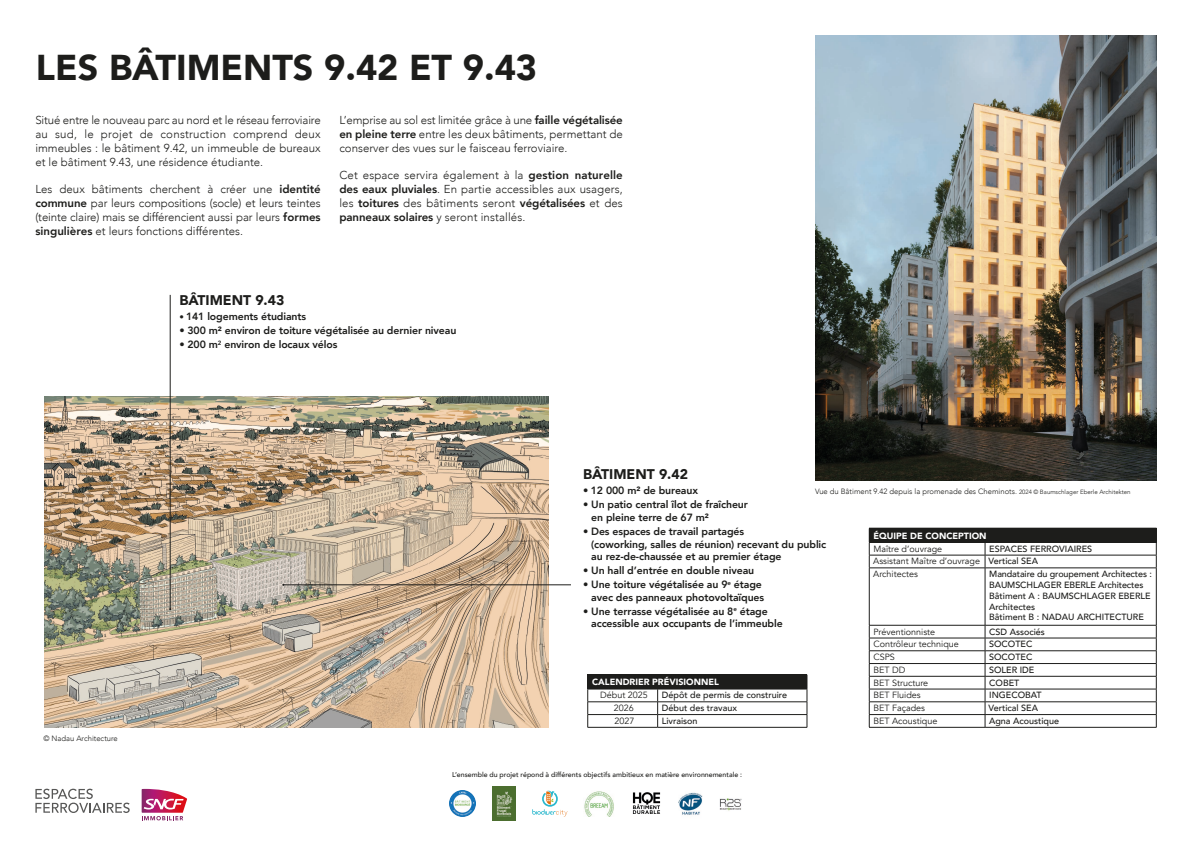
<style>
.page{position:relative;width:1192px;height:842px;background:#fff}
.page>*{position:absolute;margin:0;border:0;box-sizing:border-box;transform-origin:0 0}
.t1{font:900 35.85px "Avenir";color:#1d1d1b}
.t2{font:900 14px "Avenir";color:#1d1d1b}
.t3{font:300 11.5px/13.8px "Avenir";color:#1d1d1b;text-align:justify}
.t4{font:800 10.5px/12.6px "Avenir";letter-spacing:-.01em;color:#1d1d1b}
.t5{font:500 9px/10.8px "Avenir";color:#1d1d1b}
.t6{font:9px "Avenir";color:#1d1d1b}
.t7{font:900 9px "Avenir";color:#fff}
.t8{font:300 7.65px "Avenir";color:#1d1d1b}
.t9{font:500 7px "Avenir";color:#1d1d1b}
.s1{font-weight:800}
.s2{font-weight:300;font-size:9px}
.s3{font-weight:300}
.s4{font-size:6.15px}
</style>
<div class="page">
<svg style="left:35px;top:789px;width:95px;height:24px"></svg>
<svg style="left:142px;top:789px;width:45px;height:31px"></svg>
<div style="left:588px;top:675px;width:219px;height:14px;background:#1d1d1b"></div>
<hr style="left:587px;top:689px;width:71px;height:1px;background:#1d1d1b">
<hr style="left:658px;top:689px;width:149px;height:1px;background:#1d1d1b">
<hr style="left:587px;top:701px;width:71px;height:1px;background:#1d1d1b">
<hr style="left:658px;top:701px;width:149px;height:1px;background:#1d1d1b">
<hr style="left:587px;top:714px;width:71px;height:1px;background:#1d1d1b">
<svg style="left:587px;top:675px;width:1px;height:52px"></svg>
<hr style="left:658px;top:714px;width:149px;height:1px;background:#1d1d1b">
<svg style="left:657px;top:689px;width:1px;height:38px"></svg>
<svg style="left:807px;top:675px;width:1px;height:52px"></svg>
<hr style="left:587px;top:727px;width:71px;height:1px;background:#1d1d1b">
<hr style="left:658px;top:727px;width:149px;height:1px;background:#1d1d1b">
<div style="left:869px;top:528px;width:287px;height:14px;background:#1d1d1b"></div>
<hr style="left:869px;top:542px;width:116px;height:1px;background:#1d1d1b">
<hr style="left:985px;top:542px;width:172px;height:1px;background:#1d1d1b">
<hr style="left:869px;top:555px;width:116px;height:1px;background:#1d1d1b">
<svg style="left:869px;top:543px;width:1px;height:25px"></svg>
<hr style="left:985px;top:555px;width:172px;height:1px;background:#1d1d1b">
<svg style="left:985px;top:543px;width:1px;height:25px"></svg>
<svg style="left:1156px;top:528px;width:1px;height:40px"></svg>
<hr style="left:869px;top:568px;width:116px;height:1px;background:#1d1d1b">
<hr style="left:869px;top:568px;width:1px;height:57px;background:#1d1d1b">
<hr style="left:985px;top:568px;width:172px;height:1px;background:#1d1d1b">
<hr style="left:985px;top:568px;width:1px;height:57px;background:#1d1d1b">
<hr style="left:1156px;top:568px;width:1px;height:57px;background:#1d1d1b">
<hr style="left:869px;top:625px;width:116px;height:1px;background:#1d1d1b">
<hr style="left:985px;top:625px;width:172px;height:1px;background:#1d1d1b">
<hr style="left:869px;top:638px;width:116px;height:1px;background:#1d1d1b">
<hr style="left:985px;top:638px;width:172px;height:1px;background:#1d1d1b">
<hr style="left:869px;top:650px;width:116px;height:1px;background:#1d1d1b">
<hr style="left:985px;top:650px;width:172px;height:1px;background:#1d1d1b">
<hr style="left:869px;top:663px;width:116px;height:1px;background:#1d1d1b">
<hr style="left:985px;top:663px;width:172px;height:1px;background:#1d1d1b">
<hr style="left:869px;top:676px;width:116px;height:1px;background:#1d1d1b">
<hr style="left:985px;top:676px;width:172px;height:1px;background:#1d1d1b">
<hr style="left:869px;top:689px;width:116px;height:1px;background:#1d1d1b">
<hr style="left:985px;top:689px;width:172px;height:1px;background:#1d1d1b">
<hr style="left:869px;top:701px;width:116px;height:1px;background:#1d1d1b">
<hr style="left:985px;top:701px;width:172px;height:1px;background:#1d1d1b">
<hr style="left:869px;top:714px;width:116px;height:1px;background:#1d1d1b">
<svg style="left:869px;top:625px;width:1px;height:102px"></svg>
<hr style="left:985px;top:714px;width:172px;height:1px;background:#1d1d1b">
<svg style="left:985px;top:625px;width:1px;height:102px"></svg>
<svg style="left:1156px;top:625px;width:1px;height:102px"></svg>
<hr style="left:869px;top:727px;width:116px;height:1px;background:#1d1d1b">
<hr style="left:985px;top:727px;width:172px;height:1px;background:#1d1d1b">
<img style="left:815px;top:35px;width:342px;height:445px">
<img style="left:450px;top:791px;width:26px;height:25px">
<img style="left:492px;top:787px;width:24px;height:33px">
<svg style="left:532px;top:791px;width:35px;height:25px"></svg>
<img style="left:584px;top:791px;width:30px;height:25px">
<img style="left:632px;top:792px;width:29px;height:22px">
<img style="left:678px;top:792px;width:25px;height:23px">
<img style="left:719px;top:798px;width:23px;height:13px">
<img style="left:45px;top:397px;width:504px;height:330px">
<hr style="left:283px;top:585px;width:288px;height:1px;background:#1d1d1b">
<hr style="left:170px;top:295px;width:1px;height:314px;background:#1d1d1b">
<p class="t1" style="left:36px;top:37px;width:503px">LES BÂTIMENTS 9.42 ET 9.43</p>
<p class="t3" style="left:35px;top:113px;width:287px">Situé entre le nouveau parc au nord et le réseau ferroviaire au sud, le projet de construction comprend deux immeubles : le bâtiment 9.42, un immeuble de bureaux et le bâtiment 9.43, une résidence étudiante.</p>
<p class="t3" style="left:35px;top:182px;width:287px">Les deux bâtiments cherchent à créer une <span class="s1">identité commune</span> par leurs compositions (socle) et leurs teintes (teinte claire) mais se différencient aussi par leurs <span class="s1">formes singulières</span> et leurs fonctions différentes.</p>
<p class="t3" style="left:339px;top:113px;width:285px">L’emprise au sol est limitée grâce à une <span class="s1">faille végétalisée en pleine terre</span> entre les deux bâtiments, permettant de conserver des vues sur le faisceau ferroviaire.</p>
<p class="t3" style="left:339px;top:169px;width:285px">Cet espace servira également à la <span class="s1">gestion naturelle des eaux pluviales</span>. En partie accessibles aux usagers, les <span class="s1">toitures</span> des bâtiments seront <span class="s1">végétalisées</span> et des <span class="s1">panneaux solaires</span> y seront installés.</p>
<p class="t8" style="left:43px;top:733px;width:76px">© Nadau Architecture</p>
<p class="t2" style="left:179px;top:288px;width:106px">BÂTIMENT 9.43</p>
<p class="t4" style="left:179px;top:310px;width:128px"><span class="s2">•</span> 141 logements étudiants</p>
<p class="t4" style="left:179px;top:324px;width:278px">• 300 m² environ de toiture végétalisée au dernier niveau</p>
<p class="t4" style="left:179px;top:338px;width:160px">• 200 m<sup>2</sup> environ de locaux vélos</p>
<p class="t2" style="left:583px;top:462px;width:106px">BÂTIMENT 9.42</p>
<p class="t4" style="left:583px;top:484px;width:116px"><span class="s3">•</span> 12 000 m² de bureaux</p>
<p class="t4" style="left:591px;top:498px;width:158px;text-indent:-8px">• Un patio central îlot de fraîcheur en pleine terre de 67 m²</p>
<p class="t4" style="left:591px;top:525px;width:237px;text-indent:-8px">• Des espaces de travail partagés<br>(coworking, salles de réunion) recevant du public au rez-de-chaussée et au premier étage</p>
<p class="t4" style="left:583px;top:564px;width:173px">• Un hall d’entrée en double niveau</p>
<p class="t4" style="left:583px;top:578px;width:183px;text-align:right">• Une toiture végétalisée au 9<sup>e</sup> étage avec des panneaux photovoltaïques</p>
<p class="t4" style="left:591px;top:605px;width:193px;text-indent:-8px">• Une terrasse végétalisée au 8<sup>e</sup> étage accessible aux occupants de l’immeuble</p>
<p class="t8" style="left:815px;top:487px;width:317px">Vue du Bâtiment 9.42 depuis la promenade des Cheminots. <span class="s4">2024 © Baumschlager Eberle Architekten</span></p>
<p class="t7" style="left:874px;top:528px;width:114px">ÉQUIPE DE CONCEPTION</p>
<p class="t6" style="left:873px;top:543px;width:70px">Maître d’ouvrage</p>
<p class="t5" style="left:989px;top:543px;width:105px">ESPACES FERROVIAIRES</p>
<p class="t6" style="left:873px;top:556px;width:108px">Assistant Maître d’ouvrage</p>
<p class="t5" style="left:989px;top:555px;width:51px">Vertical SEA</p>
<p class="t6" style="left:873px;top:569px;width:46px">Architectes</p>
<p class="t5" style="left:989px;top:568px;width:164px">Mandataire du groupement Architectes :<br>BAUMSCHLAGER EBERLE Architectes</p>
<p class="t5" style="left:989px;top:590px;width:163px">Bâtiment A : BAUMSCHLAGER EBERLE<br>Architectes</p>
<p class="t5" style="left:989px;top:611px;width:156px">Bâtiment B : NADAU ARCHITECTURE</p>
<p class="t6" style="left:873px;top:626px;width:63px">Préventionniste</p>
<p class="t5" style="left:989px;top:625px;width:57px">CSD Associés</p>
<p class="t6" style="left:873px;top:639px;width:87px">Contrôleur technique</p>
<p class="t5" style="left:989px;top:638px;width:45px">SOCOTEC</p>
<p class="t6" style="left:873px;top:651px;width:23px">CSPS</p>
<p class="t5" style="left:989px;top:651px;width:45px">SOCOTEC</p>
<p class="t6" style="left:873px;top:664px;width:34px">BET DD</p>
<p class="t5" style="left:989px;top:664px;width:47px">SOLER IDE</p>
<p class="t6" style="left:873px;top:677px;width:56px">BET Structure</p>
<p class="t5" style="left:989px;top:676px;width:32px">COBET</p>
<p class="t6" style="left:873px;top:690px;width:49px">BET Fluides</p>
<p class="t5" style="left:989px;top:689px;width:54px">INGECOBAT</p>
<p class="t6" style="left:873px;top:703px;width:53px">BET Façades</p>
<p class="t5" style="left:989px;top:702px;width:51px">Vertical SEA</p>
<p class="t6" style="left:873px;top:715px;width:66px">BET Acoustique</p>
<p class="t5" style="left:989px;top:715px;width:72px">Agna Acoustique</p>
<p class="t7" style="left:592px;top:674px;width:128px">CALENDRIER PRÉVISIONNEL</p>
<p class="t6" style="left:600px;top:690px;width:49px">Début 2025</p>
<p class="t5" style="left:662px;top:689px;width:127px">Dépôt de permis de construire</p>
<p class="t6" style="left:614px;top:703px;width:22px">2026</p>
<p class="t5" style="left:662px;top:702px;width:77px">Début des travaux</p>
<p class="t6" style="left:615px;top:715px;width:22px">2027</p>
<p class="t5" style="left:662px;top:715px;width:37px">Livraison</p>
<p class="t9" style="left:452px;top:769px;width:291px">L’ensemble du projet répond à différents objectifs ambitieux en matière environnementale :</p>
</div>
